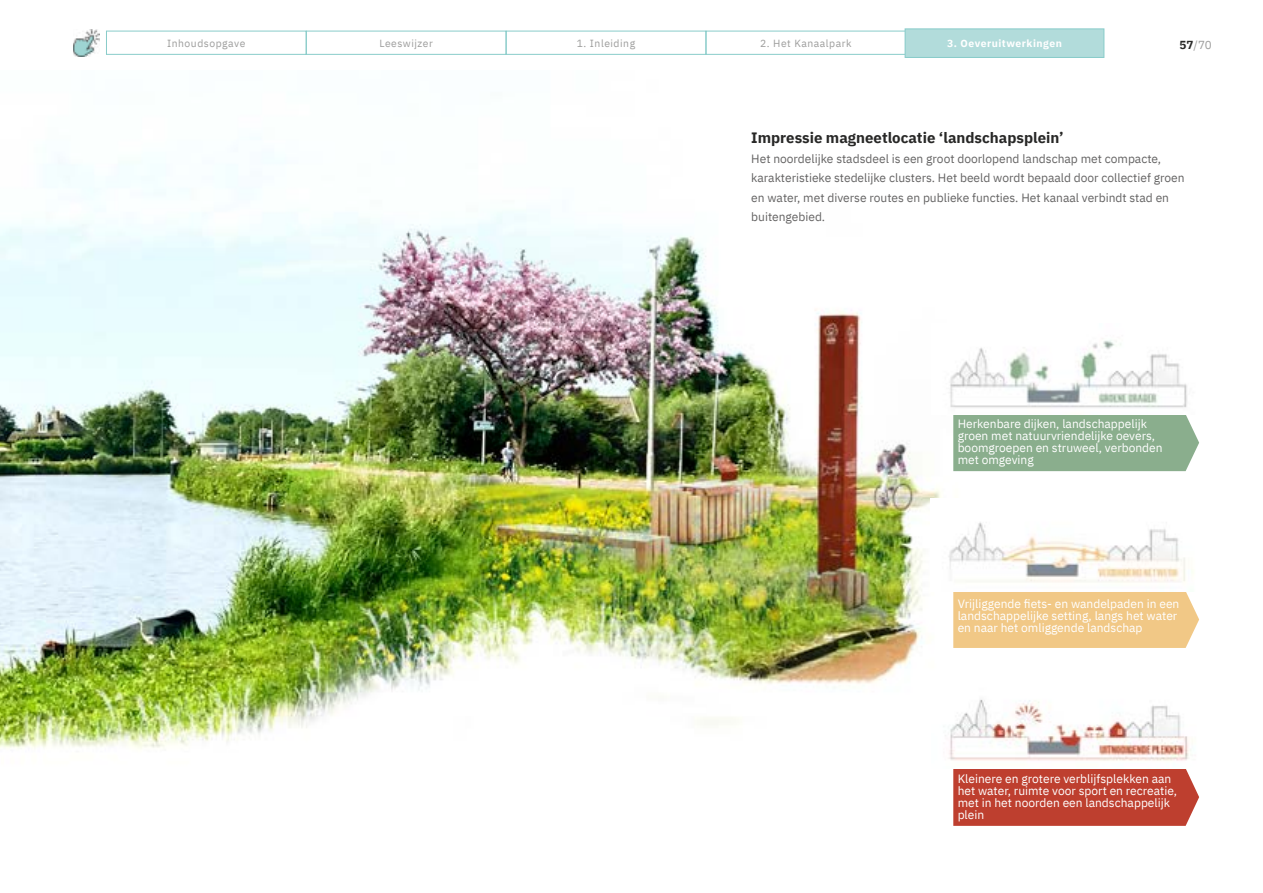
<style>
.page{position:relative;width:1263px;height:893px;background:#fff}
.page>*{position:absolute;margin:0;border:0;box-sizing:border-box;transform-origin:0 0}
.t1{font:700 15px "IBM Plex Sans";color:#282827}
.t2{font:12px/12px "IBM Plex Sans";color:#fff}
.t3{font:12px/19.5px "IBM Plex Sans";color:#646363}
.t4{font:11.7px "IBM Plex Sans";color:#9d9d9c}
.t5{font:10.35px "IBM Plex Sans";letter-spacing:.05em;color:#9d9d9c}
.t6{font:700 10.35px "IBM Plex Sans";letter-spacing:.05em;color:#fff}
.s1{font-weight:700;color:#282827}
</style>
<div class="page">
<img style="left:73px;top:30px;width:27px;height:26px">
<div style="left:106px;top:31px;width:200px;height:24px;border:1px solid #89ccca"></div>
<div style="left:306px;top:31px;width:200px;height:24px;border:1px solid #89ccca"></div>
<div style="left:506px;top:31px;width:200px;height:24px;border:1px solid #89ccca"></div>
<div style="left:706px;top:31px;width:200px;height:24px;border:1px solid #89ccca"></div>
<div style="left:905px;top:29px;width:199px;height:28px;background:#b2dcdb"></div>
<div style="left:905px;top:29px;width:199px;height:29px;border:1px solid #89ccca"></div>
<img style="left:0;top:157px;width:961px;height:592px">
<div style="left:953px;top:414px;width:246px;height:57px;background:#8aae8d"></div>
<div style="left:953px;top:591px;width:246px;height:57px;background:#f1c886"></div>
<div style="left:953px;top:769px;width:246px;height:57px;background:#be3f2f"></div>
<img style="left:932px;top:323px;width:255px;height:91px">
<img style="left:931px;top:498px;width:262px;height:93px">
<img style="left:932px;top:677px;width:261px;height:84px">
<p class="t5" style="left:167px;top:35px;width:80px">Inhoudsopgave</p>
<p class="t5" style="left:379px;top:35px;width:55px">Leeswijzer</p>
<p class="t5" style="left:577px;top:35px;width:60px">1. Inleiding</p>
<p class="t5" style="left:760px;top:35px;width:93px">2. Het Kanaalpark</p>
<p class="t6" style="left:947px;top:35px;width:116px">3. Oeveruitwerkingen</p>
<p class="t4" style="left:1179px;top:36px;width:34px"><span class="s1">57</span>/70</p>
<p class="t1" style="left:751px;top:126px;width:314px">Impressie magneetlocatie ‘landschapsplein’</p>
<p class="t3" style="left:751px;top:148px;width:435px">Het noordelijke stadsdeel is een groot doorlopend landschap met compacte, karakteristieke stedelijke clusters. Het beeld wordt bepaald door collectief groen en water, met diverse routes en publieke functies. Het kanaal verbindt stad en buitengebied.</p>
<p class="t2" style="left:958px;top:417px;width:206px">Herkenbare dijken, landschappelijk groen met natuurvriendelijke oevers, boomgroepen en struweel, verbonden met omgeving</p>
<p class="t2" style="left:958px;top:597px;width:223px">Vrijliggende fiets- en wandelpaden in een landschappelijke setting, langs het water en naar het omliggende landschap</p>
<p class="t2" style="left:958px;top:771px;width:221px">Kleinere en grotere verblijfsplekken aan het water, ruimte voor sport en recreatie, met in het noorden een landschappelijk plein</p>
</div>
